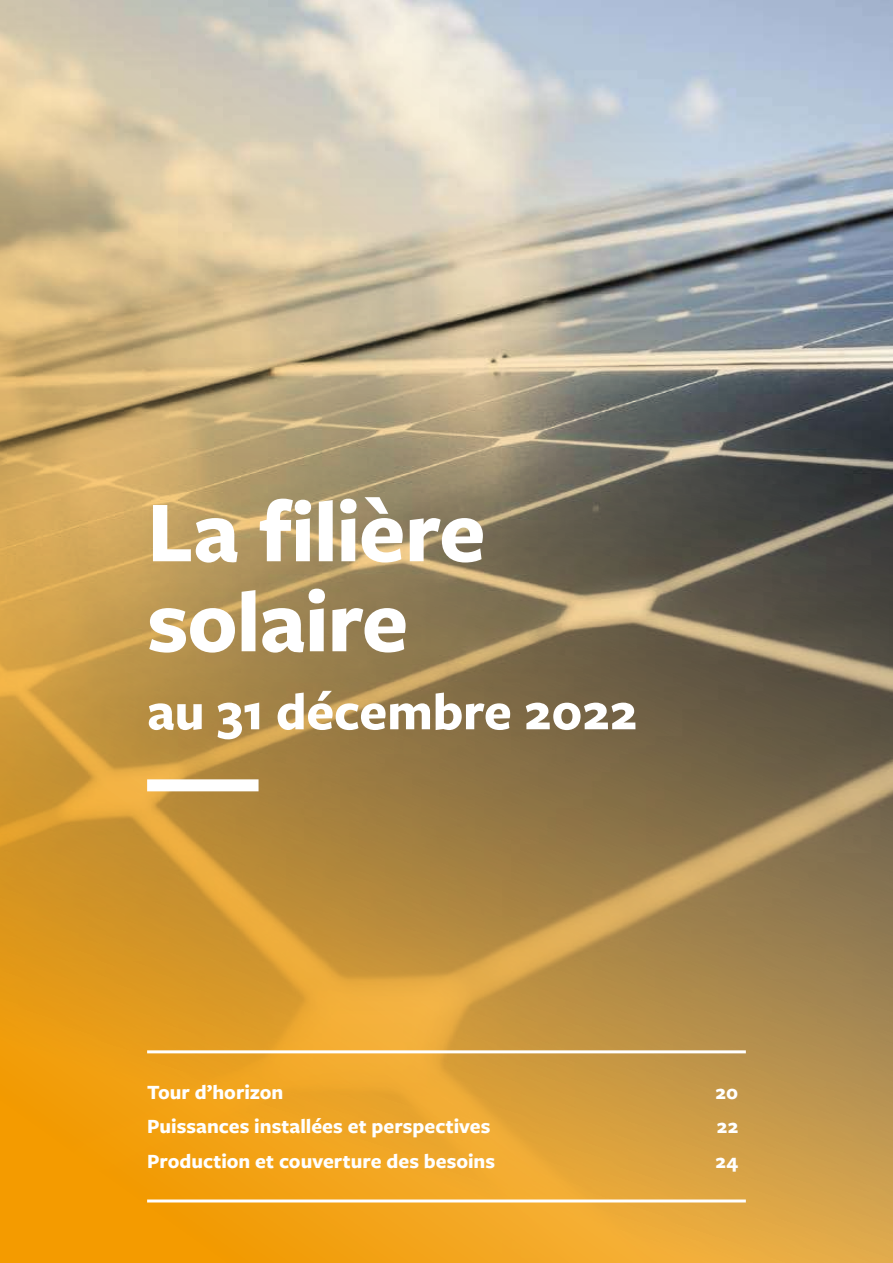
<style>
.page{position:relative;width:893px;height:1263px;background:#fff}
.page>*{position:absolute;margin:0;border:0;box-sizing:border-box;transform-origin:0 0}
.t1{font:700 90px/90px "Freight Sans Pro";letter-spacing:-.015em;color:#fff}
.t2{font:700 54px "Freight Sans Pro";letter-spacing:-.005em;color:#fff}
.t3{font:700 21px "Freight Sans Pro";color:#fff}
</style>
<div class="page">
<img style="left:0;top:0;width:893px;height:1263px">
<div style="left:147px;top:779px;width:112px;height:12px;background:#fff"></div>
<hr style="left:147px;top:1050px;width:599px;height:3px;background:#fff">
<hr style="left:147px;top:1199px;width:599px;height:3px;background:#fff">
<h1 class="t1" style="left:147px;top:483px;width:340px">La filière solaire</h1>
<h2 class="t2" style="left:147px;top:674px;width:491px">au 31 décembre 2022</h2>
<p class="t3" style="left:147px;top:1077px;width:138px">Tour d’horizon</p>
<p class="t3" style="left:715px;top:1077px;width:24px">20</p>
<p class="t3" style="left:147px;top:1112px;width:345px">Puissances installées et perspectives</p>
<p class="t3" style="left:717px;top:1112px;width:23px">22</p>
<p class="t3" style="left:147px;top:1146px;width:349px">Production et couverture des besoins</p>
<p class="t3" style="left:715px;top:1146px;width:24px">24</p>
</div>
